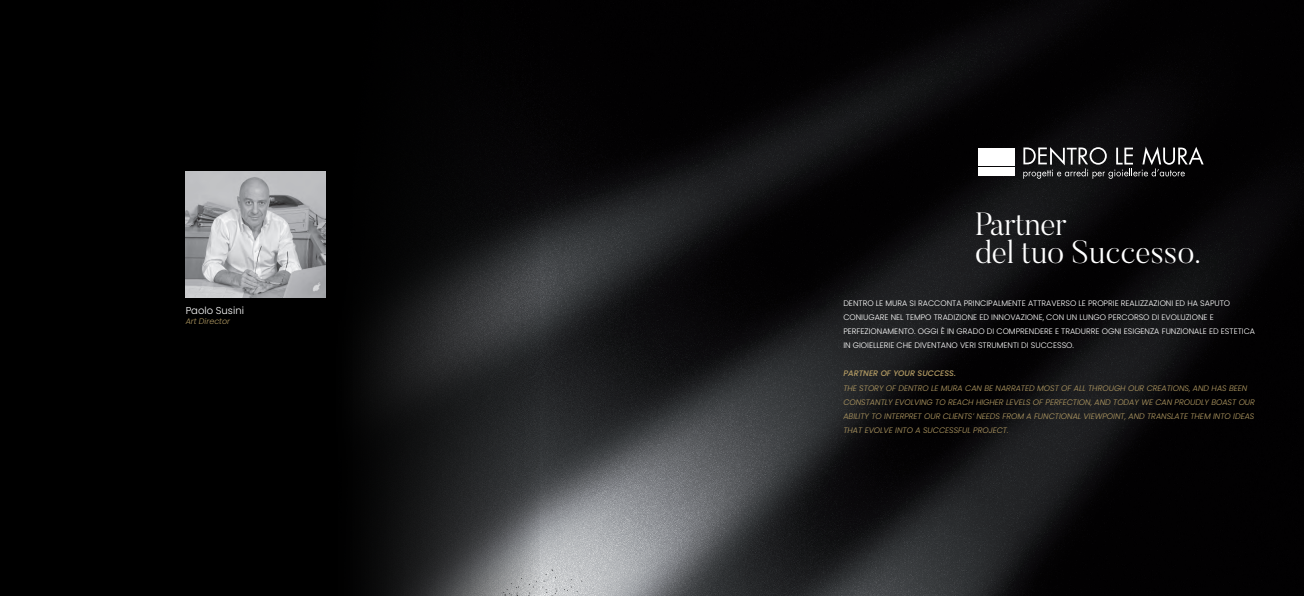
<style>
.page{position:relative;width:1304px;height:596px;background:#fff}
.page>*{position:absolute;margin:0;border:0;box-sizing:border-box;transform-origin:0 0}
.t1{font:300 32px/28px "Butler";color:#fff}
.t2{font:300 10px "Poppins";color:#fff}
.t3{font:300 8px/14px "Poppins";color:#fff}
.t4{font:italic 300 8px/14px "Poppins";color:#b39b63}
.t5{font:italic 500 8px "Poppins";color:#b39b63}
</style>
<div class="page">
<div style="left:0;top:0;width:1304px;height:595px;background:#000"></div>
<img style="left:540px;top:0;width:764px;height:595px">
<svg style="left:185px;top:127px;width:355px;height:468px"></svg>
<div style="left:978px;top:167px;width:37px;height:9px;background:#fff"></div>
<div style="left:978px;top:147px;width:37px;height:9px;background:#fff"></div>
<div style="left:978px;top:157px;width:37px;height:9px;background:#fff"></div>
<svg style="left:1023px;top:146px;width:181px;height:33px"></svg>
<img style="left:186px;top:171px;width:140px;height:127px">
<p class="t2" style="left:186px;top:305px;width:60px">Paolo Susini</p>
<p class="t4" style="left:186px;top:314px;width:46px">Art Director</p>
<h1 class="t1" style="left:975px;top:210px;width:227px">Partner<br>del tuo Successo.</h1>
<p class="t3" style="left:843px;top:296px;width:413px">DENTRO LE MURA SI RACCONTA PRINCIPALMENTE ATTRAVERSO LE PROPRIE REALIZZAZIONI ED HA SAPUTO CONIUGARE NEL TEMPO TRADIZIONE ED INNOVAZIONE, CON UN LUNGO PERCORSO DI EVOLUZIONE E PERFEZIONAMENTO. OGGI È IN GRADO DI COMPRENDERE E TRADURRE OGNI ESIGENZA FUNZIONALE ED ESTETICA IN GIOIELLERIE CHE DIVENTANO VERI STRUMENTI DI SUCCESSO.</p>
<p class="t5" style="left:843px;top:369px;width:114px">PARTNER OF YOUR SUCCESS.</p>
<p class="t4" style="left:843px;top:380px;width:413px">THE STORY OF DENTRO LE MURA CAN BE NARRATED MOST OF ALL THROUGH OUR CREATIONS, AND HAS BEEN CONSTANTLY EVOLVING TO REACH HIGHER LEVELS OF PERFECTION, AND TODAY WE CAN PROUDLY BOAST OUR ABILITY TO INTERPRET OUR CLIENTS’ NEEDS FROM A FUNCTIONAL VIEWPOINT, AND TRANSLATE THEM INTO IDEAS THAT EVOLVE INTO A SUCCESSFUL PROJECT.</p>
</div>
